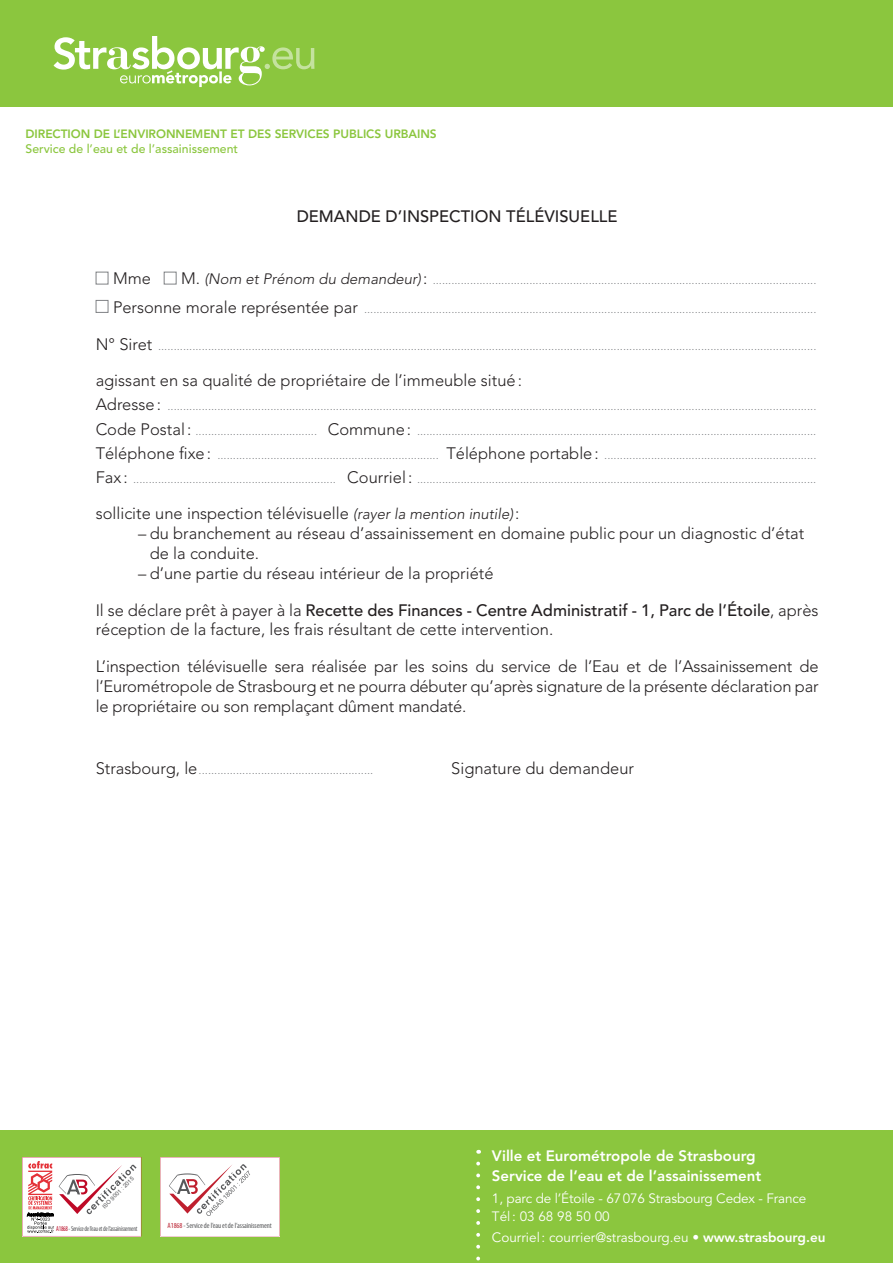
<style>
.page{position:relative;width:893px;height:1263px;background:#fff}
.page>*{position:absolute;margin:0;border:0;box-sizing:border-box;transform-origin:0 0}
.t1{font:300 16.5px/19.8px "Avenir";color:#231f20}
.t2{font:500 16.5px "Avenir";color:#231f20}
.t3{font:800 15px/19.5px "Avenir";color:#fff}
.t4{font:13.5px/18px "Avenir";letter-spacing:-.005em;color:#fff}
.t5{font:500 12.3px "Avenir";color:#8bc63e}
.t6{font:300 12px "Avenir";color:#808285}
.t7{font:800 12px "Avenir";letter-spacing:-.005em;color:#8bc63e}
.t8{font:condensed 7.65px "Myriad Pro";letter-spacing:-.01em;color:#57585a}
.t9{font:condensed 7.2px "Myriad Pro";letter-spacing:-.035em;color:#57585a;scale:.9 1}
.t10{font:5.7px "Arial";color:#57585a}
.s1{font-size:16.5px;color:#231f20}
.s2{font-style:italic;font-size:15px;color:#231f20}
.s3{font-style:italic;font-size:15px}
.s4{font-weight:500}
.s5{color:#ba0d28}
.s6{color:#b91f2f}
.s7{font-weight:800}
</style>
<div class="page">
<div style="left:96px;top:272px;width:12px;height:12px;border:1px solid #808285"></div>
<div style="left:164px;top:272px;width:13px;height:12px;border:1px solid #808285"></div>
<div style="left:96px;top:300px;width:12px;height:13px;border:1px solid #808285"></div>
<div style="left:0;top:0;width:893px;height:107px;background:#8bc63e"></div>
<svg style="left:54px;top:36px;width:260px;height:51px"></svg>
<div style="left:0;top:1130px;width:893px;height:133px;background:#8bc63e"></div>
<svg style="left:476px;top:1163px;width:4px;height:98px"></svg>
<svg style="left:22px;top:1157px;width:119px;height:79px;background:#f0dfe1"></svg>
<svg style="left:160px;top:1157px;width:119px;height:79px;background:#f6eff0"></svg>
<p class="t7" style="left:26px;top:127px;width:413px">DIRECTION DE L’ENVIRONNEMENT ET DES SERVICES PUBLICS URBAINS</p>
<p class="t5" style="left:26px;top:142px;width:214px">Service de l’eau et de l’assainissement</p>
<p class="t2" style="left:297px;top:207px;width:322px">DEMANDE D’INSPECTION TÉLÉVISUELLE</p>
<p class="t1" style="left:113px;top:269px;width:39px">Mme</p>
<p class="t6" style="left:181px;top:273px;width:637px"><span class="s1">M.</span> <span class="s2">(Nom et Prénom du demandeur)</span> <span class="s1">:</span> ...........................................................................................................................</p>
<p class="t6" style="left:113px;top:302px;width:705px"><span class="s1">Personne morale représentée par</span> .................................................................................................................................................</p>
<p class="t6" style="left:96px;top:338px;width:722px"><span class="s1">N° Siret</span> ...................................................................................................................................................................................................................</p>
<p class="t1" style="left:96px;top:371px;width:428px">agissant en sa qualité de propriétaire de l’immeuble situé:</p>
<p class="t6" style="left:96px;top:399px;width:722px"><span class="s1">Adresse:</span> ................................................................................................................................................................................................................</p>
<p class="t6" style="left:96px;top:423px;width:722px"><span class="s1">Code Postal:</span> ....................................... <span class="s1">Commune:</span> ................................................................................................................................</p>
<p class="t6" style="left:96px;top:447px;width:722px"><span class="s1">Téléphone fixe:</span> ....................................................................... <span class="s1">Téléphone portable:</span> ....................................................................</p>
<p class="t6" style="left:96px;top:471px;width:722px"><span class="s1">Fax :</span> ................................................................. <span class="s1">Courriel:</span> ................................................................................................................................</p>
<p class="t1" style="left:96px;top:504px;width:425px">sollicite une inspection télévisuelle <span class="s3">(rayer la mention inutile)</span>:</p>
<p class="t1" style="left:150px;top:524px;width:656px;text-indent:-11px">– du branchement au réseau d’assainissement en domaine public pour un diagnostic d’état de la conduite.</p>
<p class="t1" style="left:138px;top:563px;width:357px">– d’une partie du réseau intérieur de la propriété</p>
<p class="t1" style="left:96px;top:600px;width:724px">Il se déclare prêt à payer à la <span class="s4">Recette des Finances - Centre Administratif - 1, Parc de l’Étoile</span>, après réception de la facture, les frais résultant de cette intervention.</p>
<p class="t1" style="left:96px;top:657px;width:724px;text-align:justify">L’inspection télévisuelle sera réalisée par les soins du service de l’Eau et de l’Assainissement de l’Eurométropole de Strasbourg et ne pourra débuter qu’après signature de la présente déclaration par le propriétaire ou son remplaçant dûment mandaté.</p>
<p class="t6" style="left:96px;top:763px;width:279px"><span class="s1">Strasbourg, le</span>........................................................</p>
<p class="t1" style="left:451px;top:758px;width:184px">Signature du demandeur</p>
<p class="t10" style="left:101px;top:1205px;width:43px;rotate:-45deg">ISO 9001 : 2015</p>
<p class="t9" style="left:56px;top:1225px;width:92px"><span class="s5">A1868</span> - Service de l’eau et de l’assainissement</p>
<p class="t8" style="left:168px;top:1221px;width:106px"><span class="s6">A1868</span> - Service de l’eau et de l’assainissement</p>
<p class="t3" style="left:492px;top:1146px;width:271px">Ville et Eurométropole de Strasbourg<br>Service de l’eau et de l’assainissement</p>
<p class="t4" style="left:492px;top:1190px;width:316px">1, parc de l’Étoile - 67076 Strasbourg Cedex - France<br>Tél: 03 68 98 50 00</p>
<p class="t4" style="left:492px;top:1228px;width:335px">Courriel: courrier@strasbourg.eu • <span class="s7">www.strasbourg.eu</span></p>
</div>
